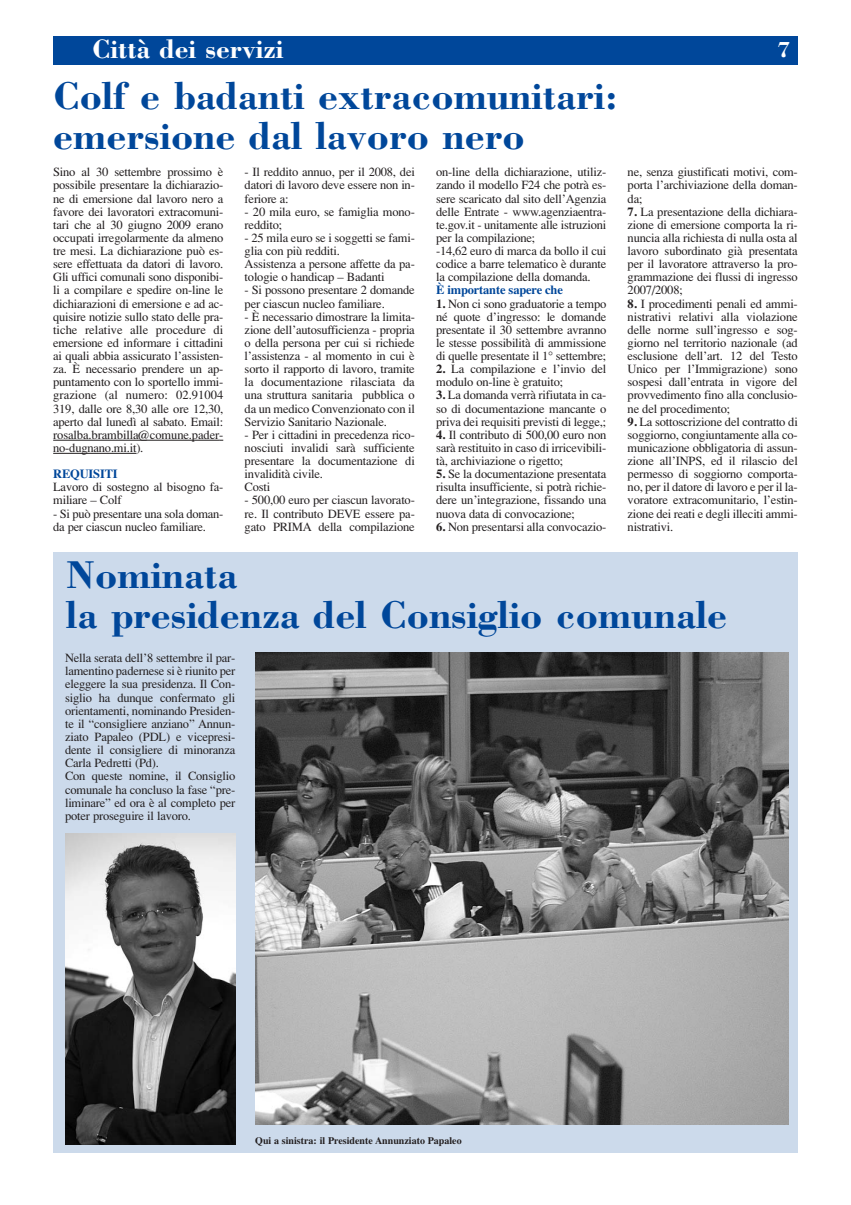
<style>
.page{position:relative;width:851px;height:1205px;background:#fff}
.page>*{position:absolute;margin:0;border:0;box-sizing:border-box;transform-origin:0 0}
.t1{font:700 40px/40px "Bodoni";color:#00479a}
.t2{font:700 27.5px "Bodoni";color:#fff}
.t3{font:700 22.5px "Bodoni";color:#fff}
.t4{font:12.5px/13.1px "Times";letter-spacing:-.015em;color:#231f20;text-align:justify}
.t5{font:700 12.5px "Times";letter-spacing:-.015em;color:#00479a}
.t6{font:700 10px "Times";color:#231f20}
.s1{font-weight:700}
</style>
<div class="page">
<div style="left:53px;top:552px;width:744px;height:601px;background:#ccdaeb"></div>
<div style="left:53px;top:36px;width:744px;height:29px;background:#00479a"></div>
<hr style="left:53px;top:440px;width:166px;height:1px;background:#231f20">
<hr style="left:53px;top:453px;width:83px;height:1px;background:#231f20">
<img style="left:65px;top:833px;width:170px;height:311px">
<img style="left:255px;top:653px;width:533px;height:471px">
<h2 class="t2" style="left:92px;top:38px;width:193px">Città dei servizi</h2>
<h3 class="t3" style="left:776px;top:41px;width:15px">7</h3>
<h1 class="t1" style="left:53px;top:79px;width:566px">Colf e badanti extracomunitari: emersione dal lavoro nero</h1>
<p class="t4" style="left:53px;top:167px;width:172px">Sino al 30 settembre prossimo è possibile presentare la dichiarazio&shy;ne di emersione dal lavoro nero a favore dei lavoratori extracomuni&shy;tari che al 30 giugno 2009 erano occupati irregolarmente da almeno tre mesi. La dichiarazione può es&shy;sere effettuata da datori di lavoro.<br>Gli uffici comunali sono disponibi&shy;li a compilare e spedire on-line le dichiarazioni di emersione e ad ac&shy;quisire notizie sullo stato delle pra&shy;tiche relative alle procedure di emersione ed informare i cittadini ai quali abbia assicurato l’assisten&shy;za. È necessario prendere un ap&shy;puntamento con lo sportello immi&shy;grazione (al numero: 02.91004<br>319, dalle ore 8,30 alle ore 12,30, aperto dal lunedì al sabato. Email: rosalba.brambilla@comune.pader&shy;no-dugnano.mi.it).</p>
<p class="t5" style="left:53px;top:470px;width:66px">REQUISITI</p>
<p class="t4" style="left:53px;top:482px;width:172px">Lavoro di sostegno al bisogno fa&shy;miliare – Colf</p>
<p class="t4" style="left:53px;top:508px;width:172px">- Si può presentare una sola doman&shy;da per ciascun nucleo familiare.</p>
<p class="t4" style="left:244px;top:167px;width:172px">- Il reddito annuo, per il 2008, dei datori di lavoro deve essere non in&shy;feriore a:</p>
<p class="t4" style="left:244px;top:206px;width:172px">- 20 mila euro, se famiglia mono&shy;reddito;</p>
<p class="t4" style="left:244px;top:232px;width:172px;text-align:left">- 25 mila euro se i soggetti se fami&shy;glia con più redditi.<br>Assistenza a persone affette da pa&shy;tologie o handicap – Badanti</p>
<p class="t4" style="left:244px;top:285px;width:172px">- Si possono presentare 2 domande per ciascun nucleo familiare.</p>
<p class="t4" style="left:244px;top:311px;width:172px">- È necessario dimostrare la limita&shy;zione dell’autosufficienza - propria o della persona per cui si richiede l’assistenza - al momento in cui è sorto il rapporto di lavoro, tramite la documentazione rilasciata da una struttura sanitaria pubblica o da un medico Convenzionato con il Servizio Sanitario Nazionale.</p>
<p class="t4" style="left:244px;top:429px;width:172px;text-align:left">- Per i cittadini in precedenza rico&shy;nosciuti invalidi sarà sufficiente presentare la documentazione di invalidità civile.<br>Costi</p>
<p class="t4" style="left:244px;top:495px;width:172px">- 500,00 euro per ciascun lavorato&shy;re. Il contributo DEVE essere pa&shy;gato PRIMA della compilazione</p>
<p class="t4" style="left:436px;top:167px;width:172px;text-align:left">on-line della dichiarazione, utiliz&shy;zando il modello F24 che potrà es&shy;sere scaricato dal sito dell’Agenzia delle Entrate - www.agenziaentra&shy;te.gov.it - unitamente alle istruzioni per la compilazione;<br>-14,62 euro di marca da bollo il cui codice a barre telematico è durante la compilazione della domanda.</p>
<p class="t5" style="left:436px;top:286px;width:128px">È importante sapere che</p>
<p class="t4" style="left:436px;top:298px;width:172px"><span class="s1">1.</span> Non ci sono graduatorie a tempo né quote d’ingresso: le domande presentate il 30 settembre avranno le stesse possibilità di ammissione di quelle presentate il 1° settembre;</p>
<p class="t4" style="left:436px;top:364px;width:172px"><span class="s1">2.</span> La compilazione e l’invio del modulo on-line è gratuito;</p>
<p class="t4" style="left:436px;top:390px;width:172px"><span class="s1">3.</span> La domanda verrà rifiutata in ca&shy;so di documentazione mancante o priva dei requisiti previsti di legge,;</p>
<p class="t4" style="left:436px;top:429px;width:172px"><span class="s1">4.</span> Il contributo di 500,00 euro non sarà restituito in caso di irricevibili&shy;tà, archiviazione o rigetto;</p>
<p class="t4" style="left:436px;top:469px;width:172px"><span class="s1">5.</span> Se la documentazione presentata risulta insufficiente, si potrà richie&shy;dere un’integrazione, fissando una nuova data di convocazione;</p>
<p class="t4" style="left:436px;top:521px;width:172px"><span class="s1">6.</span> Non presentarsi alla convocazio-</p>
<p class="t4" style="left:627px;top:167px;width:172px">ne, senza giustificati motivi, com&shy;porta l’archiviazione della doman&shy;da;</p>
<p class="t4" style="left:627px;top:206px;width:172px"><span class="s1">7.</span> La presentazione della dichiara&shy;zione di emersione comporta la ri&shy;nuncia alla richiesta di nulla osta al lavoro subordinato già presentata per il lavoratore attraverso la pro&shy;grammazione dei flussi di ingresso 2007/2008;</p>
<p class="t4" style="left:627px;top:298px;width:172px"><span class="s1">8.</span> I procedimenti penali ed ammi&shy;nistrativi relativi alla violazione delle norme sull’ingresso e sog&shy;giorno nel territorio nazionale (ad esclusione dell’art. 12 del Testo Unico per l’Immigrazione) sono sospesi dall’entrata in vigore del provvedimento fino alla conclusio&shy;ne del procedimento;</p>
<p class="t4" style="left:627px;top:416px;width:172px"><span class="s1">9.</span> La sottoscrizione del contratto di soggiorno, congiuntamente alla co&shy;municazione obbligatoria di assun&shy;zione all’INPS, ed il rilascio del permesso di soggiorno comporta&shy;no, per il datore di lavoro e per il la&shy;voratore extracomunitario, l’estin&shy;zione dei reati e degli illeciti ammi&shy;nistrativi.</p>
<h1 class="t1" style="left:66px;top:558px;width:662px">Nominata<br>la presidenza del Consiglio comunale</h1>
<p class="t4" style="left:65px;top:652px;width:172px;text-align:left">Nella serata dell’8 settembre il par&shy;lamentino padernese si è riunito per eleggere la sua presidenza. Il Con&shy;siglio ha dunque confermato gli orientamenti, nominando Presiden&shy;te il “consigliere anziano” Annun&shy;ziato Papaleo (PDL) e vicepresi&shy;dente il consigliere di minoranza Carla Pedretti (Pd).<br>Con queste nomine, il Consiglio comunale ha concluso la fase “pre&shy;liminare” ed ora è al completo per poter proseguire il lavoro.</p>
<p class="t6" style="left:255px;top:1137px;width:208px">Qui a sinistra: il Presidente Annunziato Papaleo</p>
</div>
